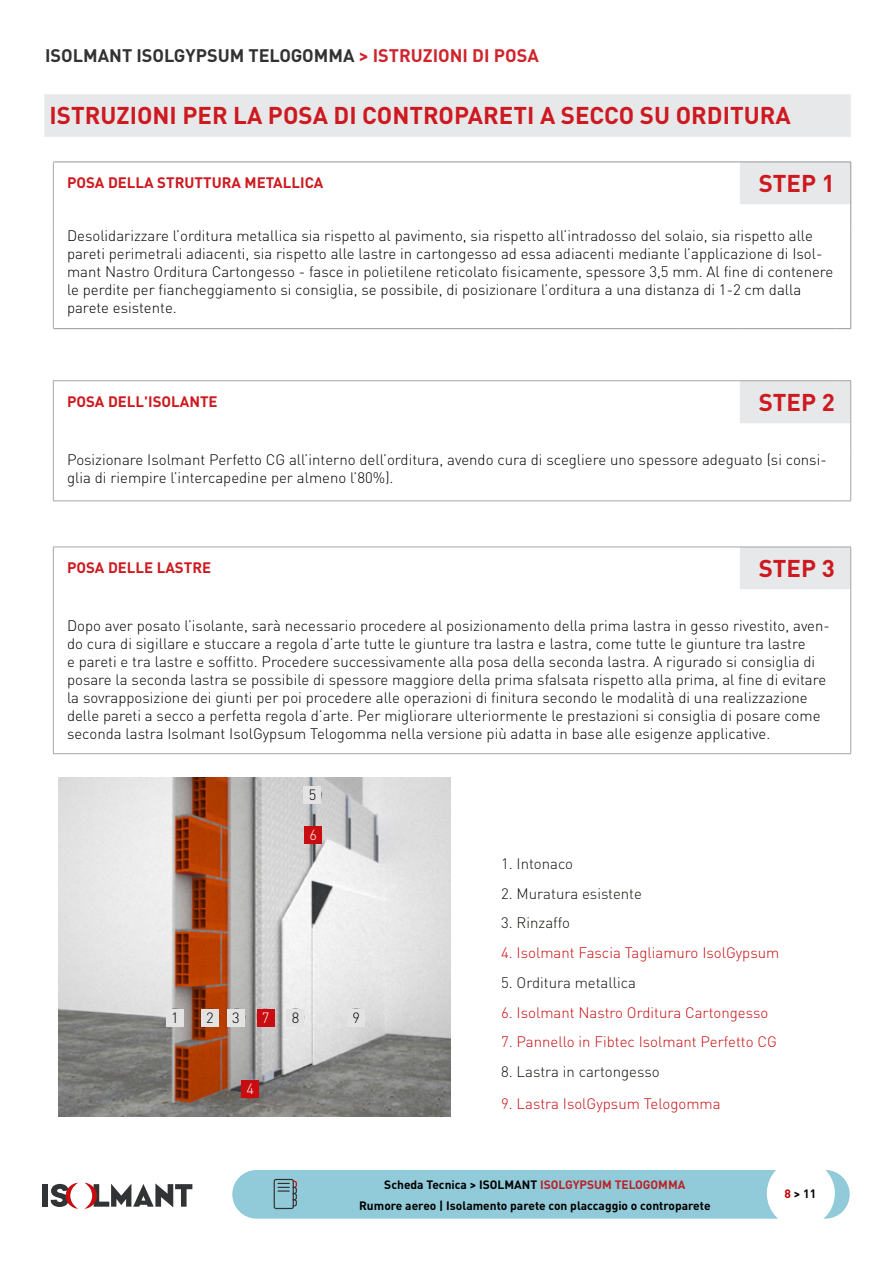
<style>
.page{position:relative;width:893px;height:1263px;background:#fff}
.page>*{position:absolute;margin:0;border:0;box-sizing:border-box;transform-origin:0 0}
.t1{font:700 24px "DIN Pro";color:#cd191f}
.t2{font:700 18px "DIN Pro";color:#323232}
.t3{font:300 15px/18px "DIN Pro";color:#000}
.t4{font:300 15px "DIN Pro";color:#c80b0e}
.t5{font:300 15px "DIN Pro";color:#12100b}
.t6{font:700 15px "DIN Pro";color:#cd191f}
.t7{font:300 14.7px "DIN";color:#000}
.t8{font:300 14.7px "DIN";color:#fff}
.t9{font:700 12px "DIN Pro";color:#000}
.s1{color:#cf242c}
.s2{color:#ba2229}
.s3{color:#c00000}
</style>
<div class="page">
<div style="left:43px;top:1184px;width:5px;height:23px;background:#323335"></div>
<svg style="left:84px;top:1183px;width:108px;height:26px"></svg>
<svg style="left:51px;top:1183px;width:27px;height:26px"></svg>
<div style="left:232px;top:1170px;width:618px;height:49px;background:#91cad8;border-radius:24px"></div>
<svg style="left:274px;top:1179px;width:23px;height:30px"></svg>
<div style="left:767px;top:1159px;width:68px;height:68px;background:#fff;border-radius:50%"></div>
<svg style="left:44px;top:94px;width:807px;height:495px"></svg>
<hr style="left:53px;top:163px;width:1px;height:41px;background:#a5a5a5">
<hr style="left:53px;top:162px;width:687px;height:1px;background:#989898">
<hr style="left:740px;top:162px;width:96px;height:1px;background:#989898">
<svg style="left:836px;top:162px;width:14px;height:1px"></svg>
<hr style="left:850px;top:162px;width:1px;height:42px;background:#989898">
<svg style="left:53px;top:204px;width:1px;height:21px"></svg>
<svg style="left:850px;top:204px;width:1px;height:21px"></svg>
<hr style="left:53px;top:225px;width:1px;height:103px;background:#a5a5a5">
<hr style="left:850px;top:225px;width:1px;height:103px;background:#989898">
<hr style="left:53px;top:328px;width:687px;height:1px;background:#989898">
<hr style="left:740px;top:328px;width:96px;height:1px;background:#989898">
<svg style="left:836px;top:328px;width:15px;height:1px"></svg>
<hr style="left:53px;top:381px;width:1px;height:42px;background:#a5a5a5">
<hr style="left:53px;top:380px;width:687px;height:1px;background:#a5a5a5">
<hr style="left:740px;top:380px;width:96px;height:1px;background:#a5a5a5">
<svg style="left:836px;top:380px;width:15px;height:1px"></svg>
<hr style="left:850px;top:381px;width:1px;height:42px;background:#a5a5a5">
<svg style="left:53px;top:423px;width:1px;height:25px"></svg>
<svg style="left:850px;top:423px;width:1px;height:25px"></svg>
<hr style="left:53px;top:448px;width:1px;height:53px;background:#a5a5a5">
<hr style="left:850px;top:448px;width:1px;height:53px;background:#a5a5a5">
<hr style="left:53px;top:501px;width:687px;height:1px;background:#a5a5a5">
<hr style="left:740px;top:501px;width:96px;height:1px;background:#a5a5a5">
<svg style="left:836px;top:501px;width:15px;height:1px"></svg>
<hr style="left:53px;top:547px;width:1px;height:42px;background:#a5a5a5">
<hr style="left:53px;top:547px;width:687px;height:1px;background:#a5a5a5">
<hr style="left:740px;top:547px;width:96px;height:1px;background:#a5a5a5">
<svg style="left:836px;top:547px;width:14px;height:1px"></svg>
<hr style="left:850px;top:547px;width:1px;height:42px;background:#a5a5a5">
<svg style="left:53px;top:589px;width:1px;height:25px"></svg>
<svg style="left:850px;top:589px;width:1px;height:25px"></svg>
<hr style="left:53px;top:614px;width:1px;height:139px;background:#a5a5a5">
<hr style="left:53px;top:753px;width:687px;height:1px;background:#a5a5a5">
<hr style="left:740px;top:753px;width:96px;height:1px;background:#a5a5a5">
<svg style="left:836px;top:753px;width:15px;height:1px"></svg>
<hr style="left:850px;top:614px;width:1px;height:139px;background:#a5a5a5">
<img style="left:59px;top:778px;width:392px;height:339px">
<div style="left:166px;top:1009px;width:18px;height:17px;background:#e3e3e3"></div>
<div style="left:201px;top:1009px;width:18px;height:17px;background:#e3e3e3"></div>
<div style="left:227px;top:1009px;width:18px;height:17px;background:#e3e3e3"></div>
<div style="left:287px;top:1009px;width:17px;height:17px;background:#e3e3e3"></div>
<div style="left:348px;top:1009px;width:17px;height:17px;background:#e3e3e3"></div>
<div style="left:304px;top:786px;width:17px;height:17px;background:#e3e3e3"></div>
<div style="left:257px;top:1009px;width:17px;height:17px;background:#c90c0f"></div>
<div style="left:305px;top:826px;width:17px;height:17px;background:#c90c0f"></div>
<div style="left:242px;top:1080px;width:17px;height:18px;background:#c90c0f"></div>
<p class="t2" style="left:45px;top:41px;width:495px">ISOLMANT ISOLGYPSUM TELOGOMMA <span class="s1">&gt; ISTRUZIONI DI POSA</span></p>
<h1 class="t1" style="left:50px;top:95px;width:743px">ISTRUZIONI PER LA POSA DI CONTROPARETI A SECCO SU ORDITURA</h1>
<p class="t6" style="left:67px;top:170px;width:258px">POSA DELLA STRUTTURA METALLICA</p>
<h1 class="t1" style="left:759px;top:163px;width:78px">STEP 1</h1>
<p class="t3" style="left:67px;top:225px;width:768px">Desolidarizzare l’orditura metallica sia rispetto al pavimento, sia rispetto all’intradosso del solaio, sia rispetto alle pareti perimetrali adiacenti, sia rispetto alle lastre in cartongesso ad essa adiacenti mediante l’applicazione di Isol&shy;mant Nastro Orditura Cartongesso - fasce in polietilene reticolato fisicamente, spessore 3,5 mm. Al fine di contenere le perdite per fiancheggiamento si consiglia, se possibile, di posizionare l’orditura a una distanza di 1-2 cm dalla parete esistente.</p>
<p class="t6" style="left:67px;top:389px;width:152px">POSA DELL'ISOLANTE</p>
<h1 class="t1" style="left:759px;top:382px;width:78px">STEP 2</h1>
<p class="t3" style="left:67px;top:449px;width:761px">Posizionare Isolmant Perfetto CG all’interno dell’orditura, avendo cura di scegliere uno spessore adeguato (si consi&shy;glia di riempire l’intercapedine per almeno l’80%).</p>
<p class="t6" style="left:67px;top:555px;width:146px">POSA DELLE LASTRE</p>
<h1 class="t1" style="left:759px;top:548px;width:78px">STEP 3</h1>
<p class="t3" style="left:67px;top:615px;width:764px">Dopo aver posato l’isolante, sarà necessario procedere al posizionamento della prima lastra in gesso rivestito, aven&shy;do cura di sigillare e stuccare a regola d’arte tutte le giunture tra lastra e lastra, come tutte le giunture tra lastre<br>e pareti e tra lastre e soffitto. Procedere successivamente alla posa della seconda lastra. A rigurado si consiglia di posare la seconda lastra se possibile di spessore maggiore della prima sfalsata rispetto alla prima, al fine di evitare la sovrapposizione dei giunti per poi procedere alle operazioni di finitura secondo le modalità di una realizzazione delle pareti a secco a perfetta regola d’arte. Per migliorare ulteriormente le prestazioni si consiglia di posare come seconda lastra Isolmant IsolGypsum Telogomma nella versione più adatta in base alle esigenze applicative.</p>
<p class="t7" style="left:309px;top:785px;width:9px">5</p>
<p class="t8" style="left:310px;top:826px;width:9px">6</p>
<p class="t7" style="left:171px;top:1008px;width:9px">1</p>
<p class="t7" style="left:206px;top:1008px;width:9px">2</p>
<p class="t7" style="left:232px;top:1008px;width:9px">3</p>
<p class="t7" style="left:292px;top:1008px;width:9px">8</p>
<p class="t7" style="left:353px;top:1008px;width:9px">9</p>
<p class="t8" style="left:262px;top:1009px;width:9px">7</p>
<p class="t8" style="left:247px;top:1080px;width:9px">4</p>
<p class="t5" style="left:501px;top:852px;width:73px">1. Intonaco</p>
<p class="t5" style="left:501px;top:882px;width:142px">2. Muratura esistente</p>
<p class="t5" style="left:501px;top:911px;width:70px">3. Rinzaffo</p>
<p class="t4" style="left:501px;top:941px;width:280px">4. Isolmant Fascia Tagliamuro IsolGypsum</p>
<p class="t5" style="left:501px;top:971px;width:136px">5. Orditura metallica</p>
<p class="t4" style="left:501px;top:1001px;width:269px">6. Isolmant Nastro Orditura Cartongesso</p>
<p class="t4" style="left:501px;top:1030px;width:277px">7. Pannello in Fibtec Isolmant Perfetto CG</p>
<p class="t5" style="left:501px;top:1060px;width:160px">8. Lastra in cartongesso</p>
<p class="t4" style="left:501px;top:1092px;width:221px">9. Lastra IsolGypsum Telogomma</p>
<p class="t9" style="left:384px;top:1175px;width:303px">Scheda Tecnica &gt; ISOLMANT <span class="s2">ISOLGYPSUM TELOGOMMA</span></p>
<p class="t9" style="left:785px;top:1184px;width:33px"><span class="s3">8</span> &gt; 11</p>
<p class="t9" style="left:359px;top:1195px;width:353px">Rumore aereo | Isolamento parete con placcaggio o controparete</p>
</div>
